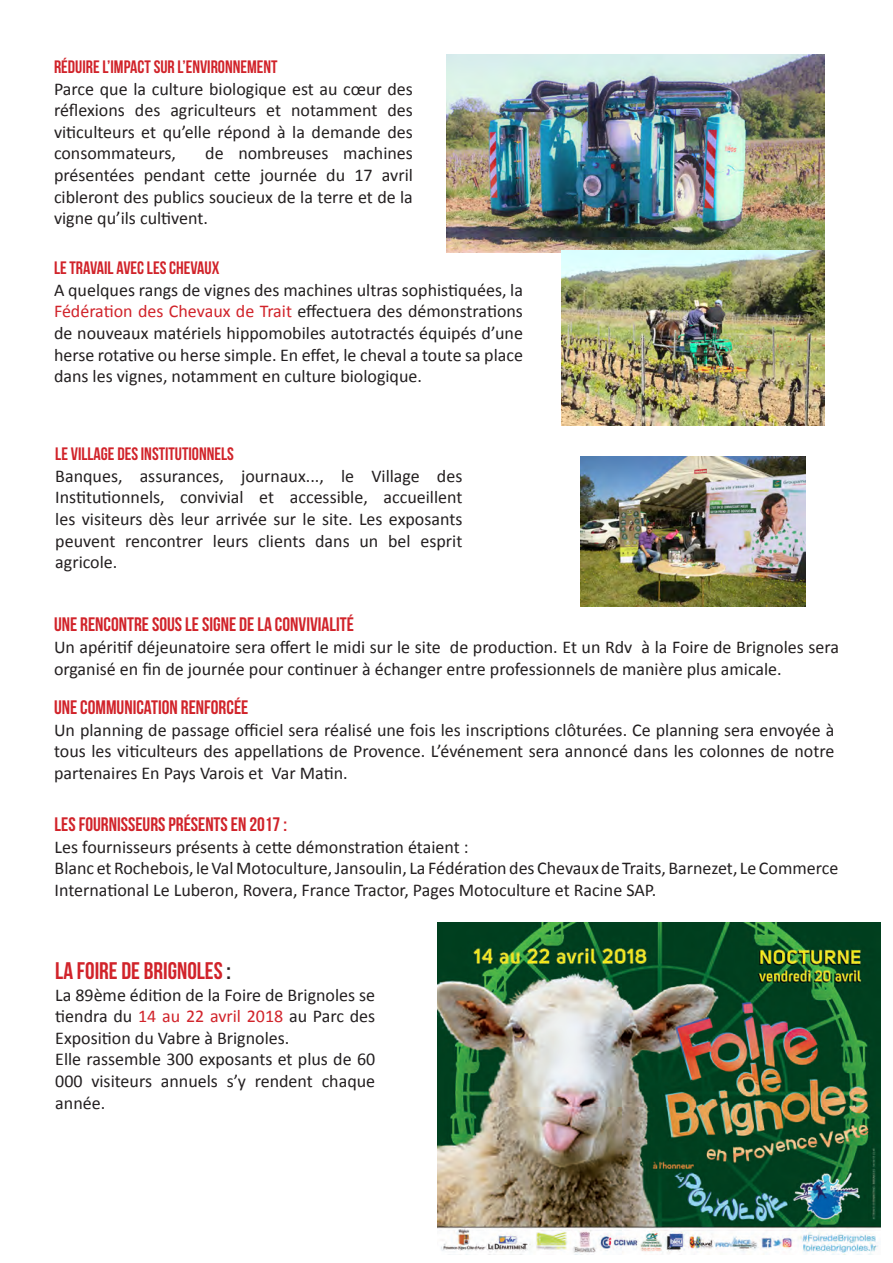
<style>
.page{position:relative;width:893px;height:1263px;background:#fff}
.page>*{position:absolute;margin:0;border:0;box-sizing:border-box;transform-origin:0 0}
.t1{font:24px "Bebas Neue";color:#d1232a}
.t2{font:19.5px "Bebas Neue";color:#d1232a}
.t3{font:18px/21.6px "Calibri";color:#231f20;text-align:justify}
.t4{font:18px "Bebas Neue";color:#d1232a}
.s1{color:#d1232a}
.s2{color:#231f20}
</style>
<div class="page">
<img style="left:446px;top:54px;width:379px;height:199px">
<img style="left:561px;top:250px;width:263px;height:175px">
<img style="left:438px;top:923px;width:442px;height:331px">
<img style="left:580px;top:457px;width:225px;height:150px">
<p class="t4" style="left:54px;top:57px;width:225px">RÉDUIRE L’IMPACT SUR L’ENVIRONNEMENT</p>
<p class="t3" style="left:54px;top:77px;width:360px">Parce que la culture biologique est au cœur des réflexions des agriculteurs et notamment des viticulteurs et qu’elle répond à la demande des consommateurs,</p>
<p class="t3" style="left:54px;top:142px;width:360px;text-indent:151px">de nombreuses machines présentées pendant cette journée du 17 avril cibleront des publics soucieux de la terre et de la vigne qu’ils cultivent.</p>
<p class="t4" style="left:54px;top:258px;width:167px">LE TRAVAIL AVEC LES CHEVAUX</p>
<p class="t3" style="left:54px;top:278px;width:470px">A quelques rangs de vignes des machines ultras sophistiquées, la <span class="s1">Fédération des Chevaux de Trait</span> effectuera des démonstrations de nouveaux matériels hippomobiles autotractés équipés d’une herse rotative ou herse simple. En effet, le cheval a toute sa place dans les vignes, notamment en culture biologique.</p>
<p class="t4" style="left:55px;top:444px;width:180px">LE VILLAGE DES INSTITUTIONNELS</p>
<p class="t3" style="left:55px;top:464px;width:409px">Banques, assurances, journaux..., le Village des Institutionnels, convivial et accessible, accueillent les visiteurs dès leur arrivée sur le site. Les exposants peuvent rencontrer leurs clients dans un bel esprit agricole.</p>
<p class="t2" style="left:54px;top:614px;width:301px">UNE RENCONTRE SOUS LE SIGNE DE LA CONVIVIALITÉ</p>
<p class="t3" style="left:54px;top:635px;width:786px">Un apéritif déjeunatoire sera offert le midi sur le site de production. Et un Rdv à la Foire de Brignoles sera organisé en fin de journée pour continuer à échanger entre professionnels de manière plus amicale.</p>
<p class="t2" style="left:54px;top:697px;width:196px">UNE COMMUNICATION RENFORCÉE</p>
<p class="t3" style="left:54px;top:718px;width:782px">Un planning de passage officiel sera réalisé une fois les inscriptions clôturées. Ce planning sera envoyée à tous les viticulteurs des appellations de Provence. L’événement sera annoncé dans les colonnes de notre partenaires En Pays Varois et Var Matin.</p>
<p class="t2" style="left:55px;top:814px;width:234px">LES FOURNISSEURS PRÉSENTS EN 2017 :</p>
<p class="t3" style="left:55px;top:835px;width:416px">Les fournisseurs présents à cette démonstration étaient :</p>
<p class="t3" style="left:55px;top:857px;width:785px">Blanc et Rochebois, le Val Motoculture, Jansoulin, La Fédération des Chevaux de Traits, Barnezet, Le Commerce<br>International Le Luberon, Rovera, France Tractor, Pages Motoculture et Racine SAP.</p>
<p class="t1" style="left:55px;top:957px;width:177px">LA FOIRE DE BRIGNOLES <span class="s2">:</span></p>
<p class="t3" style="left:55px;top:983px;width:321px">La 89ème édition de la Foire de Brignoles se tiendra du <span class="s1">14 au 22 avril 2018</span> au Parc des Exposition du Vabre à Brignoles.</p>
<p class="t3" style="left:55px;top:1048px;width:321px">Elle rassemble 300 exposants et plus de 60<br>000 visiteurs annuels s’y rendent chaque année.</p>
</div>
